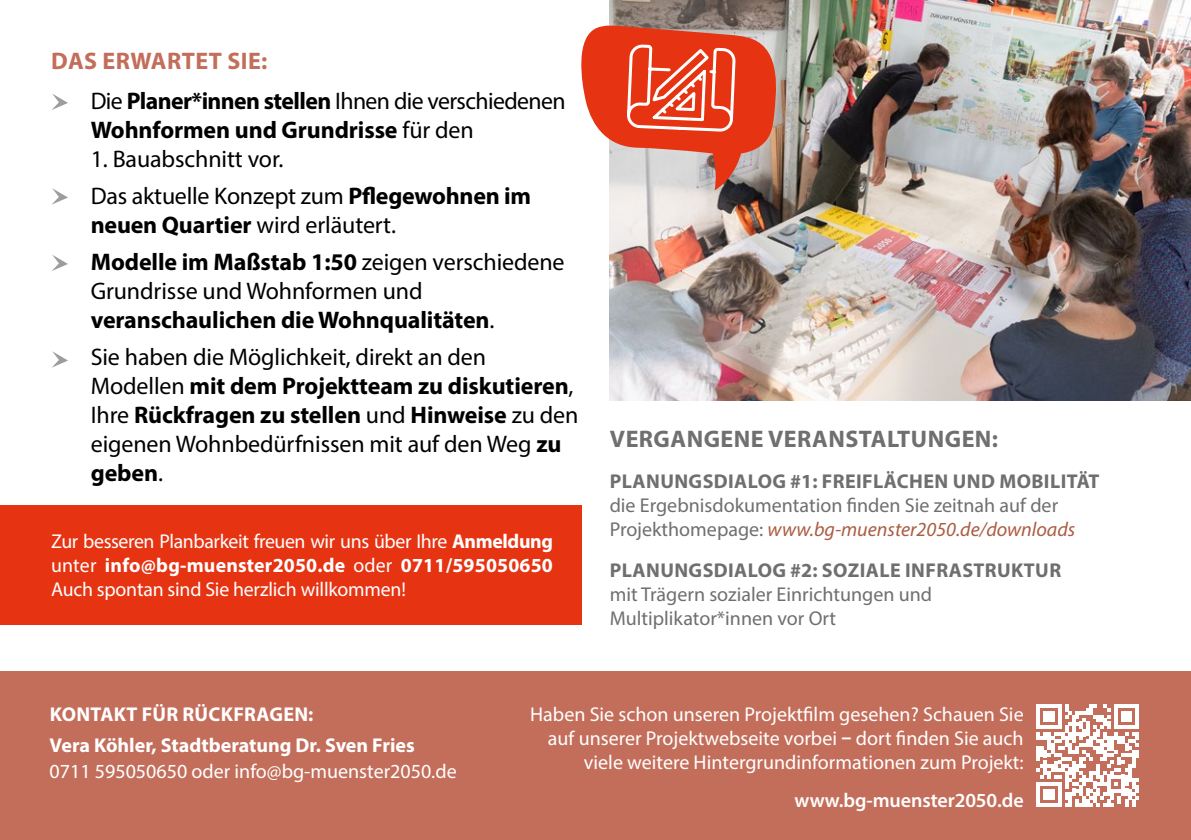
<style>
.page{position:relative;width:1191px;height:840px;background:#fff}
.page>*{position:absolute;margin:0;border:0;box-sizing:border-box;transform-origin:0 0}
.t1{font:24px/28.8px "Myriad Pro";letter-spacing:-.005em;color:#000}
.t2{font:700 24px/37.2px "Myriad Pro";letter-spacing:-.005em;color:#000}
.t3{font:24px/40.2px "Myriad Pro";letter-spacing:-.025em;color:#000}
.t4{font:700 24px "Myriad Pro";letter-spacing:.02em;color:#706f6f}
.t5{font:20px/24px "Myriad Pro";color:#fff;text-align:justify}
.t6{font:20px/24px "Myriad Pro";color:#706f6f}
.t7{font:700 20px "Myriad Pro";letter-spacing:.02em;color:#706f6f}
.t8{font:700 20px/31.4px "Myriad Pro";color:#fff}
.t9{font:600 20px "Myriad Pro";letter-spacing:-.005em;color:#fff}
.s1{font-weight:700;color:#c36e5b}
.s2{font-weight:700}
.s3{font-weight:400}
.s4{font-style:italic;color:#ab5c42}
</style>
<div class="page">
<div style="left:0;top:504px;width:581px;height:120px;background:#e63312"></div>
<img style="left:609px;top:0;width:582px;height:400px">
<div style="left:0;top:671px;width:1191px;height:168px;background:#c36e5b"></div>
<svg style="left:52px;top:94px;width:16px;height:16px"></svg>
<svg style="left:52px;top:188px;width:16px;height:16px"></svg>
<svg style="left:52px;top:255px;width:16px;height:16px"></svg>
<svg style="left:52px;top:351px;width:16px;height:16px"></svg>
<svg style="left:1036px;top:704px;width:102px;height:102px"></svg>
<svg style="left:581px;top:0;width:200px;height:190px;background:#d47562"></svg>
<p class="t3" style="left:91px;top:41px;width:476px;text-indent:-39px"><span class="s1">DAS ERWARTET SIE:<br></span>Die <span class="s2">Planer*innen stellen</span> Ihnen die verschiedenen</p>
<p class="t2" style="left:91px;top:110px;width:384px">Wohnformen und Grundrisse <span class="s3">für den</span></p>
<p class="t1" style="left:91px;top:140px;width:442px;line-height:37.2px">1. Bauabschnitt vor.<br>Das aktuelle Konzept zum <span class="s2">Pflegewohnen im</span></p>
<p class="t2" style="left:91px;top:205px;width:475px">neuen Quartier <span class="s3">wird erläutert.<br></span>Modelle im Maßstab 1:50 <span class="s3">zeigen verschiedene</span></p>
<p class="t2" style="left:91px;top:276px;width:405px;line-height:28.8px"><span class="s3">Grundrisse und Wohnformen und </span>veranschaulichen die Wohnqualitäten<span class="s3">.</span></p>
<p class="t1" style="left:91px;top:342px;width:489px">Sie haben die Möglichkeit, direkt an den Modellen <span class="s2">mit dem Projektteam zu diskutieren</span>, Ihre <span class="s2">Rückfragen zu stellen</span> und <span class="s2">Hinweise</span> zu den eigenen Wohnbedürfnissen mit auf den Weg <span class="s2">zu geben</span>.</p>
<p class="t5" style="left:51px;top:529px;width:503px">Zur besseren Planbarkeit freuen wir uns über Ihre <span class="s2">Anmeldung </span>unter <span class="s2">info@bg-muenster2050.de</span> oder <span class="s2">0711/595050650<br></span>Auch spontan sind Sie herzlich willkommen!</p>
<p class="t4" style="left:610px;top:422px;width:389px">VERGANGENE VERANSTALTUNGEN:</p>
<p class="t7" style="left:610px;top:467px;width:491px">PLANUNGSDIALOG #1: FREIFLÄCHEN UND MOBILITÄT</p>
<p class="t6" style="left:609px;top:492px;width:467px">die Ergebnisdokumentation finden Sie zeitnah auf der<br>Projekthomepage: <span class="s4">www.bg-muenster2050.de/downloads</span></p>
<p class="t7" style="left:610px;top:556px;width:453px">PLANUNGSDIALOG #2: SOZIALE INFRASTRUKTUR</p>
<p class="t6" style="left:609px;top:581px;width:324px">mit Trägern sozialer Einrichtungen und<br>Multiplikator*innen vor Ort</p>
<p class="t8" style="left:50px;top:697px;width:367px">KONTAKT FÜR RÜCKFRAGEN:<br>Vera Köhler, Stadtberatung Dr. Sven Fries</p>
<p class="t5" style="left:50px;top:758px;width:408px">0711 595050650 oder info@bg-muenster2050.de</p>
<p class="t5" style="left:530px;top:701px;width:495px;text-align:right">Haben Sie schon unseren Projektfilm gesehen? Schauen Sie auf unserer Projektwebseite vorbei <span class="s2">–</span> dort finden Sie auch viele weitere Hintergrundinformationen zum Projekt:</p>
<p class="t9" style="left:794px;top:786px;width:231px">www.bg-muenster2050.de</p>
</div>
